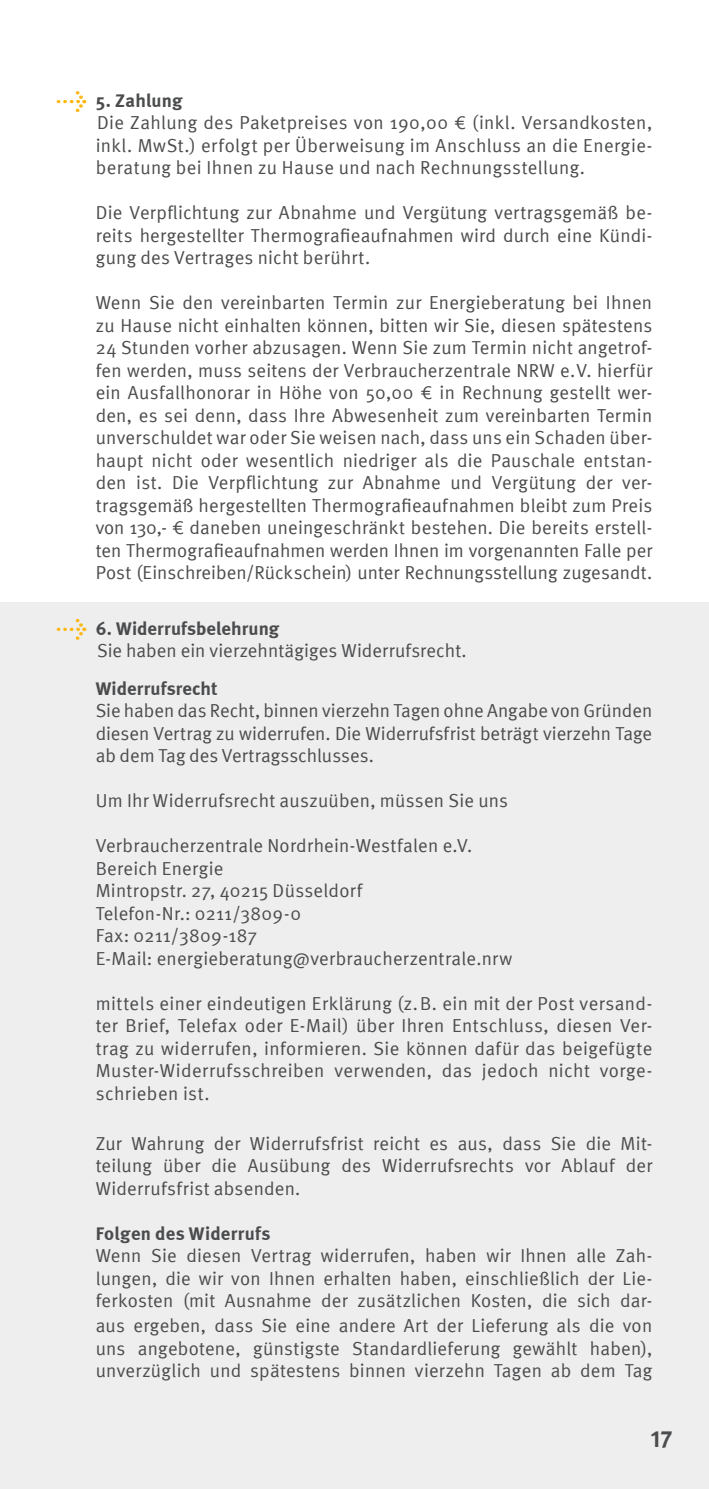
<style>
.page{position:relative;width:709px;height:1489px;background:#fff}
.page>*{position:absolute;margin:0;border:0;box-sizing:border-box;transform-origin:0 0}
.t1{font:23.75px "Meta Bold Expert";color:#4b4c4d}
.t2{font:18.75px/22.5px "Meta Normal";letter-spacing:.015em;color:#4b4c4d;text-align:justify}
.t3{font:700 18.75px "Meta";letter-spacing:.01em;color:#4b4c4d}
</style>
<div class="page">
<div style="left:0;top:602px;width:709px;height:886px;background:#eeeeef"></div>
<svg style="left:57px;top:91px;width:29px;height:21px"></svg>
<svg style="left:57px;top:619px;width:29px;height:20px"></svg>
<p class="t3" style="left:96px;top:89px;width:88px">5. Zahlung</p>
<p class="t2" style="left:96px;top:111px;width:558px">Die Zahlung des Paketpreises von 190,00 € (inkl. Versandkosten, inkl. MwSt.) erfolgt per Überweisung im Anschluss an die Energie&shy;beratung bei Ihnen zu Hause und nach Rechnungsstellung.</p>
<p class="t2" style="left:96px;top:201px;width:558px">Die Verpflichtung zur Abnahme und Vergütung vertragsgemäß be&shy;reits hergestellter Thermografieaufnahmen wird durch eine Kündi&shy;gung des Vertrages nicht berührt.</p>
<p class="t2" style="left:96px;top:291px;width:558px">Wenn Sie den vereinbarten Termin zur Energieberatung bei Ihnen zu Hause nicht einhalten können, bitten wir Sie, diesen spätestens 24 Stunden vorher abzusagen. Wenn Sie zum Termin nicht angetrof&shy;fen werden, muss seitens der Verbraucherzentrale NRW e.V. hierfür ein Ausfallhonorar in Höhe von 50,00 € in Rechnung gestellt wer&shy;den, es sei denn, dass Ihre Abwesenheit zum vereinbarten Termin unverschuldet war oder Sie weisen nach, dass uns ein Schaden über&shy;haupt nicht oder wesentlich niedriger als die Pauschale entstan&shy;den ist. Die Verpflichtung zur Abnahme und Vergütung der ver&shy;tragsgemäß hergestellten Thermografieaufnahmen bleibt zum Preis von 130,- € daneben uneingeschränkt bestehen. Die bereits erstell&shy;ten Thermografieaufnahmen werden Ihnen im vorgenannten Falle per Post (Einschreiben/Rückschein) unter Rechnungsstellung zugesandt.</p>
<p class="t3" style="left:96px;top:617px;width:185px">6. Widerrufsbelehrung</p>
<p class="t2" style="left:97px;top:639px;width:371px">Sie haben ein vierzehntägiges Widerrufsrecht.</p>
<p class="t3" style="left:96px;top:677px;width:123px">Widerrufsrecht</p>
<p class="t2" style="left:96px;top:699px;width:558px">Sie haben das Recht, binnen vierzehn Tagen ohne Angabe von Gründen diesen Vertrag zu widerrufen. Die Widerrufsfrist beträgt vierzehn Tage ab dem Tag des Vertragsschlusses.</p>
<p class="t2" style="left:96px;top:789px;width:414px">Um Ihr Widerrufsrecht auszuüben, müssen Sie uns</p>
<p class="t2" style="left:96px;top:834px;width:418px;text-align:left">Verbraucherzentrale Nordrhein-Westfalen e.V.<br>Bereich Energie<br>Mintropstr. 27, 40215 Düsseldorf<br>Telefon-Nr.: 0211/3809-0<br>Fax: 0211/3809-187<br>E-Mail: energieberatung@verbraucherzentrale.nrw</p>
<p class="t2" style="left:96px;top:991px;width:558px">mittels einer eindeutigen Erklärung (z.B. ein mit der Post versand&shy;ter Brief, Telefax oder E-Mail) über Ihren Entschluss, diesen Ver&shy;trag zu widerrufen, informieren. Sie können dafür das beigefügte Muster-Widerrufsschreiben verwenden, das jedoch nicht vorge&shy;schrieben ist.</p>
<p class="t2" style="left:96px;top:1131px;width:558px">Zur Wahrung der Widerrufsfrist reicht es aus, dass Sie die Mit&shy;teilung über die Ausübung des Widerrufsrechts vor Ablauf der Widerrufsfrist absenden.</p>
<p class="t3" style="left:57px;top:1222px;width:17px">F</p>
<p class="t3" style="left:104px;top:1222px;width:168px">olgen des Widerrufs</p>
<p class="t2" style="left:96px;top:1244px;width:558px">Wenn Sie diesen Vertrag widerrufen, haben wir Ihnen alle Zah&shy;lungen, die wir von Ihnen erhalten haben, einschließlich der Lie&shy;ferkosten (mit Ausnahme der zusätzlichen Kosten, die sich dar-</p>
<p class="t2" style="left:96px;top:1314px;width:558px">aus ergeben, dass Sie eine andere Art der Lieferung als die von uns angebotene, günstigste Standardlieferung gewählt haben), unverzüglich und spätestens binnen vierzehn Tagen ab dem Tag</p>
<p class="t1" style="left:651px;top:1424px;width:23px">17</p>
</div>
